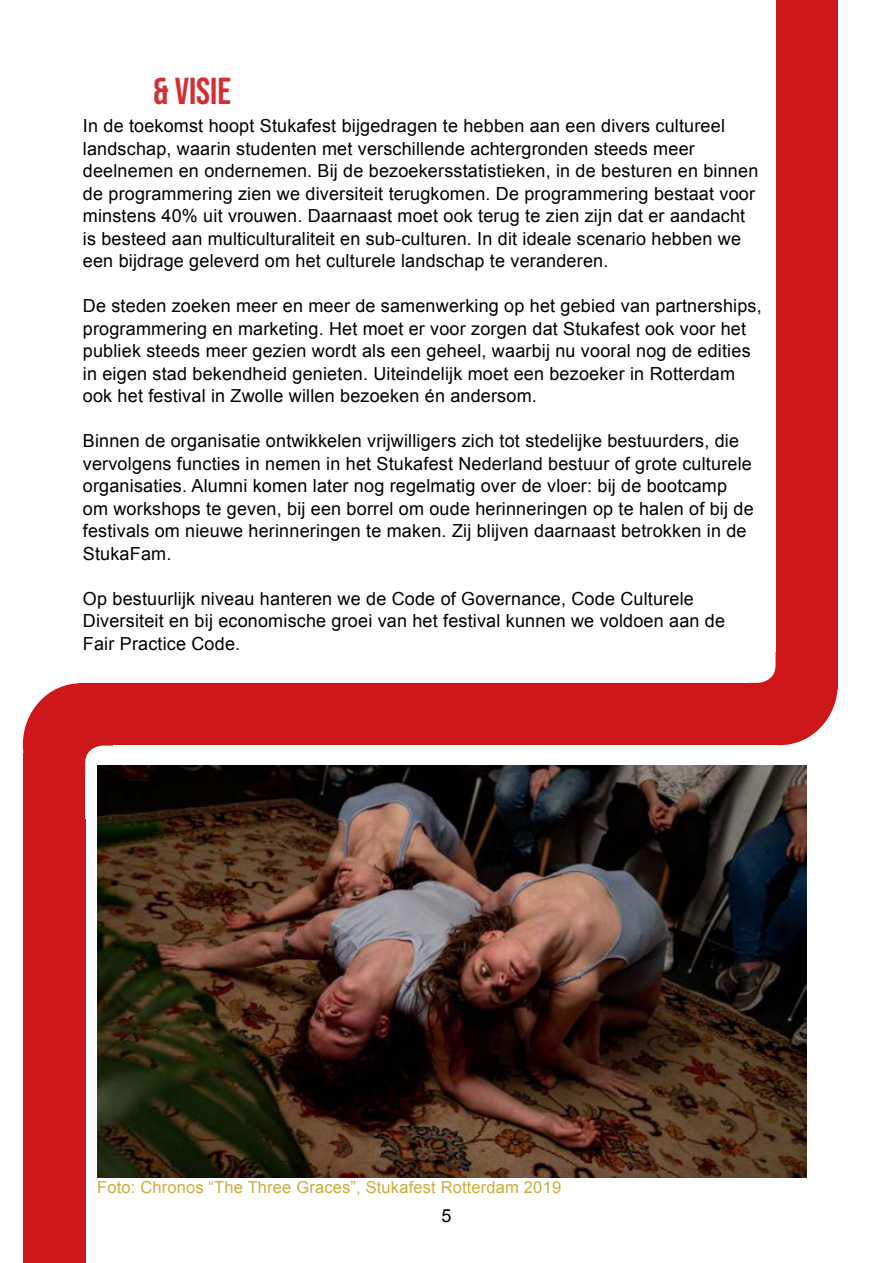
<style>
.page{position:relative;width:893px;height:1263px;background:#fff}
.page>*{position:absolute;margin:0;border:0;box-sizing:border-box;transform-origin:0 0}
.t1{font:37.5px "Bebas Neue";color:#d42e35}
.t2{font:18px/22.5px "Arial";letter-spacing:.01em;color:#000}
.t3{font:16.5px "Arial";letter-spacing:.01em;color:#caac3d}
</style>
<div class="page">
<div style="left:78px;top:683px;width:704px;height:62px;background:#cd171a"></div>
<div style="left:776px;top:0;width:62px;height:688px;background:#cd171a"></div>
<div style="left:23px;top:753px;width:62px;height:510px;background:#cd171a"></div>
<div style="left:722px;top:622px;width:116px;height:123px;background:#cd171a;border-radius:50%"></div>
<div style="left:721px;top:620px;width:54px;height:63px;background:#fff;border-radius:18px"></div>
<div style="left:706px;top:666px;width:42px;height:17px;background:#fff"></div>
<div style="left:758px;top:610px;width:17px;height:42px;background:#fff"></div>
<div style="left:23px;top:683px;width:115px;height:123px;background:#cd171a;border-radius:50%"></div>
<div style="left:85px;top:745px;width:54px;height:63px;background:#fff;border-radius:18px"></div>
<div style="left:113px;top:745px;width:42px;height:18px;background:#fff"></div>
<div style="left:85px;top:777px;width:17px;height:41px;background:#fff"></div>
<img style="left:97px;top:765px;width:710px;height:413px">
<h1 class="t1" style="left:153px;top:70px;width:79px">&amp; Visie</h1>
<p class="t2" style="left:83px;top:115px;width:677px">In de toekomst hoopt Stukafest bijgedragen te hebben aan een divers cultureel landschap, waarin studenten met verschillende achtergronden steeds meer deelnemen en ondernemen. Bij de bezoekersstatistieken, in de besturen en binnen de programmering zien we diversiteit terugkomen. De programmering bestaat voor minstens 40% uit vrouwen. Daarnaast moet ook terug te zien zijn dat er aandacht is besteed aan multiculturaliteit en sub-culturen. In dit ideale scenario hebben we een bijdrage geleverd om het culturele landschap te veranderen.</p>
<p class="t2" style="left:83px;top:295px;width:680px">De steden zoeken meer en meer de samenwerking op het gebied van partnerships, programmering en marketing. Het moet er voor zorgen dat Stukafest ook voor het publiek steeds meer gezien wordt als een geheel, waarbij nu vooral nog de edities in eigen stad bekendheid genieten. Uiteindelijk moet een bezoeker in Rotterdam ook het festival in Zwolle willen bezoeken én andersom.</p>
<p class="t2" style="left:83px;top:430px;width:672px">Binnen de organisatie ontwikkelen vrijwilligers zich tot stedelijke bestuurders, die vervolgens functies in nemen in het Stukafest Nederland bestuur of grote culturele organisaties. Alumni komen later nog regelmatig over de vloer: bij de bootcamp om workshops te geven, bij een borrel om oude herinneringen op te halen of bij de festivals om nieuwe herinneringen te maken. Zij blijven daarnaast betrokken in de StukaFam.</p>
<p class="t2" style="left:83px;top:587px;width:644px">Op bestuurlijk niveau hanteren we de Code of Governance, Code Culturele<br>Diversiteit en bij economische groei van het festival kunnen we voldoen aan de<br>Fair Practice Code.</p>
<p class="t3" style="left:97px;top:1176px;width:465px">Foto: Chronos “The Three Graces”, Stukafest Rotterdam 2019</p>
<p class="t2" style="left:441px;top:1205px;width:12px">5</p>
</div>
